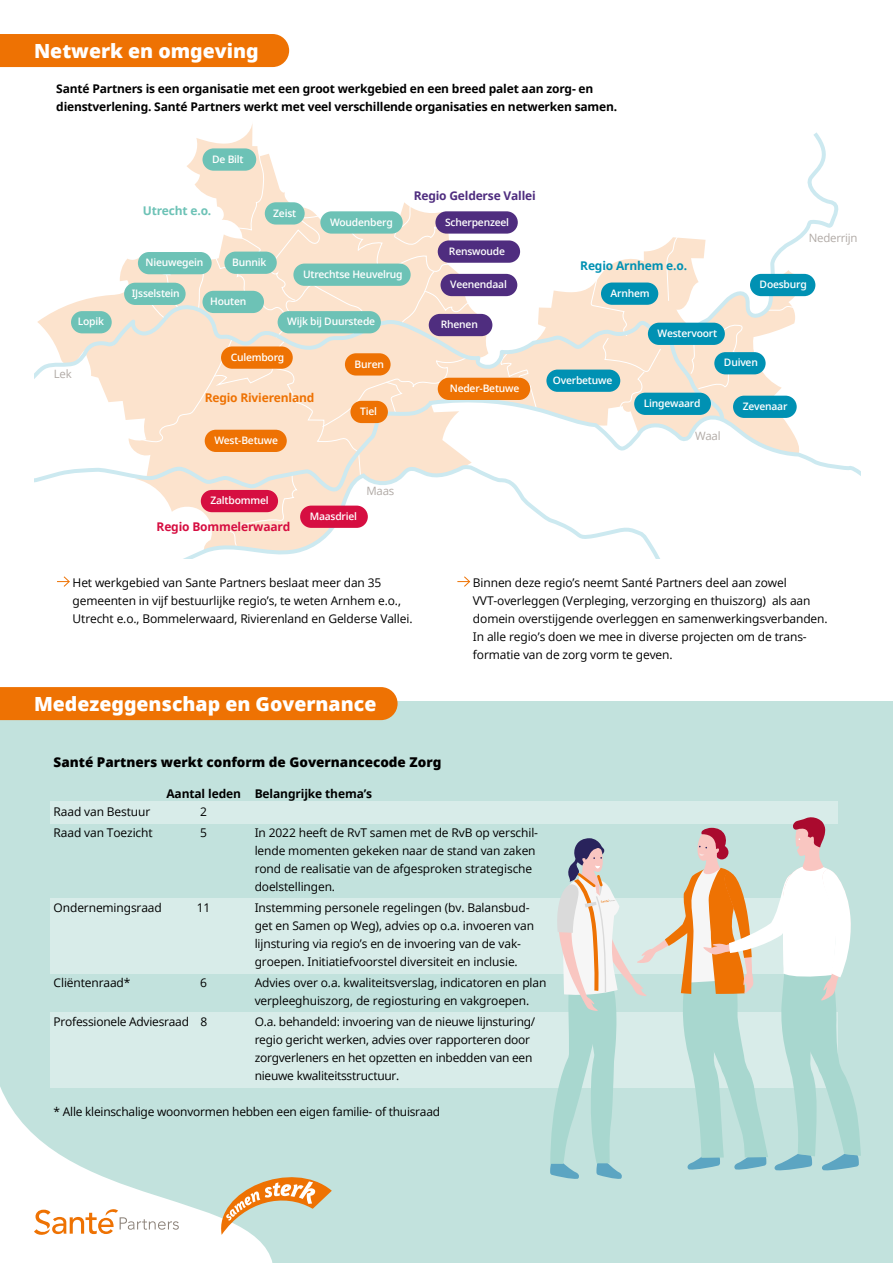
<style>
.page{position:relative;width:893px;height:1263px;background:#fff}
.page>*{position:absolute;margin:0;border:0;box-sizing:border-box;transform-origin:0 0}
.t1{font:800 19.5px "Open Sans";color:#fff}
.t2{font:800 13.5px "Open Sans";color:#000}
.t3{font:12px/18px "Open Sans";letter-spacing:-.01em;color:#000}
.t4{font:700 12px/18px "Open Sans";letter-spacing:-.015em;color:#000}
.t5{font:700 12px "Open Sans";letter-spacing:-.015em;color:#4f2d7f}
.t6{font:700 12px "Open Sans";letter-spacing:-.015em;color:#d60e41}
.t7{font:700 12px "Open Sans";letter-spacing:-.015em;color:#ee7203}
.t8{font:700 12px "Open Sans";letter-spacing:-.015em;color:#0091b3}
.t9{font:700 12px "Open Sans";letter-spacing:-.015em;color:#6dc2b6}
.t10{font:11.4px "Open Sans";letter-spacing:-.02em;color:#b1aaa6}
.t11{font:600 10.35px "Open Sans";letter-spacing:-.02em;color:#fff}
</style>
<div class="page">
<div style="left:0;top:701px;width:893px;height:562px;background:#c2e2dd"></div>
<div style="left:50px;top:802px;width:787px;height:22px;background:#d8ece9"></div>
<div style="left:50px;top:898px;width:787px;height:75px;background:#d8ece9"></div>
<div style="left:50px;top:1012px;width:787px;height:75px;background:#d8ece9"></div>
<svg style="left:117px;top:144px;width:364px;height:157px"></svg>
<svg style="left:590px;top:132px;width:249px;height:266px"></svg>
<svg style="left:34px;top:301px;width:692px;height:97px;background:#f8e6d5"></svg>
<svg style="left:107px;top:398px;width:754px;height:78px"></svg>
<svg style="left:34px;top:462px;width:662px;height:97px"></svg>
<div style="left:138px;top:252px;width:74px;height:22px;background:#6dc2b6;border-radius:11px"></div>
<div style="left:124px;top:283px;width:62px;height:22px;background:#6dc2b6;border-radius:11px"></div>
<div style="left:202px;top:291px;width:62px;height:22px;background:#6dc2b6;border-radius:11px"></div>
<div style="left:224px;top:252px;width:53px;height:22px;background:#6dc2b6;border-radius:11px"></div>
<div style="left:71px;top:311px;width:41px;height:22px;background:#6dc2b6;border-radius:11px"></div>
<div style="left:265px;top:202px;width:40px;height:23px;background:#6dc2b6;border-radius:11px"></div>
<div style="left:202px;top:148px;width:54px;height:23px;background:#6dc2b6;border-radius:11px"></div>
<div style="left:221px;top:346px;width:72px;height:23px;background:#ee7203;border-radius:11px"></div>
<div style="left:345px;top:353px;width:46px;height:23px;background:#ee7203;border-radius:11px"></div>
<div style="left:350px;top:401px;width:38px;height:22px;background:#ee7203;border-radius:11px"></div>
<div style="left:441px;top:274px;width:76px;height:22px;background:#4f2d7f;border-radius:11px"></div>
<div style="left:293px;top:264px;width:118px;height:22px;background:#6dc2b6;border-radius:11px"></div>
<div style="left:278px;top:311px;width:103px;height:22px;background:#6dc2b6;border-radius:11px"></div>
<div style="left:546px;top:370px;width:74px;height:22px;background:#0091b3;border-radius:11px"></div>
<div style="left:634px;top:393px;width:77px;height:22px;background:#0091b3;border-radius:11px"></div>
<div style="left:733px;top:396px;width:64px;height:22px;background:#0091b3;border-radius:11px"></div>
<div style="left:429px;top:314px;width:63px;height:22px;background:#4f2d7f;border-radius:11px"></div>
<div style="left:714px;top:352px;width:52px;height:22px;background:#0091b3;border-radius:11px"></div>
<div style="left:750px;top:274px;width:65px;height:22px;background:#0091b3;border-radius:11px"></div>
<div style="left:601px;top:282px;width:57px;height:23px;background:#0091b3;border-radius:11px"></div>
<div style="left:648px;top:323px;width:77px;height:22px;background:#0091b3;border-radius:11px"></div>
<div style="left:205px;top:430px;width:82px;height:22px;background:#ee7203;border-radius:11px"></div>
<div style="left:201px;top:490px;width:77px;height:22px;background:#d60e41;border-radius:11px"></div>
<div style="left:300px;top:506px;width:68px;height:22px;background:#d60e41;border-radius:11px"></div>
<div style="left:435px;top:211px;width:83px;height:23px;background:#4f2d7f;border-radius:11px"></div>
<div style="left:320px;top:211px;width:83px;height:23px;background:#6dc2b6;border-radius:11px"></div>
<div style="left:438px;top:240px;width:82px;height:23px;background:#4f2d7f;border-radius:11px"></div>
<div style="left:438px;top:378px;width:92px;height:22px;background:#ee7203;border-radius:11px"></div>
<div style="left:0;top:34px;width:289px;height:33px;background:#ee7203"></div>
<div style="left:0;top:687px;width:398px;height:33px;background:#ee7203"></div>
<svg style="left:0;top:1087px;width:274px;height:176px"></svg>
<svg style="left:34px;top:1207px;width:145px;height:30px;background:#f8e4d3"></svg>
<svg style="left:214px;top:1158px;width:118px;height:77px"></svg>
<svg style="left:550px;top:817px;width:311px;height:362px"></svg>
<svg style="left:57px;top:576px;width:13px;height:11px"></svg>
<svg style="left:457px;top:576px;width:14px;height:11px"></svg>
<h1 class="t1" style="left:34px;top:36px;width:226px">Netwerk en omgeving</h1>
<p class="t4" style="left:56px;top:80px;width:562px">Santé Partners is een organisatie met een groot werkgebied en een breed palet aan zorg- en dienstverlening. Santé Partners werkt met veel verschillende organisaties en netwerken samen.</p>
<p class="t11" style="left:78px;top:314px;width:28px">Lopik</p>
<p class="t10" style="left:54px;top:366px;width:19px">Lek</p>
<p class="t11" style="left:212px;top:152px;width:33px">De Bilt</p>
<p class="t9" style="left:143px;top:202px;width:70px">Utrecht e.o.</p>
<p class="t11" style="left:273px;top:206px;width:24px">Zeist</p>
<p class="t5" style="left:414px;top:187px;width:124px">Regio Gelderse Vallei</p>
<p class="t11" style="left:330px;top:215px;width:64px">Woudenberg</p>
<p class="t11" style="left:445px;top:215px;width:66px">Scherpenzeel</p>
<p class="t11" style="left:449px;top:244px;width:58px">Renswoude</p>
<p class="t11" style="left:146px;top:255px;width:59px">Nieuwegein</p>
<p class="t11" style="left:132px;top:286px;width:50px">IJsselstein</p>
<p class="t11" style="left:232px;top:255px;width:36px">Bunnik</p>
<p class="t11" style="left:210px;top:294px;width:38px">Houten</p>
<p class="t11" style="left:303px;top:267px;width:101px">Utrechtse Heuvelrug</p>
<p class="t11" style="left:287px;top:314px;width:89px">Wijk bij Duurstede</p>
<p class="t11" style="left:231px;top:350px;width:55px">Culemborg</p>
<p class="t7" style="left:205px;top:389px;width:111px">Regio Rivierenland</p>
<p class="t11" style="left:214px;top:433px;width:65px">West-Betuwe</p>
<p class="t11" style="left:210px;top:493px;width:60px">Zaltbommel</p>
<p class="t11" style="left:355px;top:357px;width:31px">Buren</p>
<p class="t11" style="left:360px;top:404px;width:18px">Tiel</p>
<p class="t10" style="left:366px;top:483px;width:29px">Maas</p>
<p class="t6" style="left:157px;top:518px;width:135px">Regio Bommelerwaard</p>
<p class="t11" style="left:310px;top:509px;width:49px">Maasdriel</p>
<p class="t11" style="left:450px;top:277px;width:58px">Veenendaal</p>
<p class="t11" style="left:441px;top:317px;width:39px">Rhenen</p>
<p class="t11" style="left:450px;top:381px;width:71px">Neder-Betuwe</p>
<p class="t8" style="left:580px;top:257px;width:108px">Regio Arnhem e.o.</p>
<p class="t11" style="left:611px;top:286px;width:41px">Arnhem</p>
<p class="t11" style="left:657px;top:326px;width:61px">Westervoort</p>
<p class="t10" style="left:809px;top:230px;width:50px">Nederrijn</p>
<p class="t11" style="left:760px;top:277px;width:49px">Doesburg</p>
<p class="t11" style="left:553px;top:373px;width:61px">Overbetuwe</p>
<p class="t11" style="left:724px;top:355px;width:35px">Duiven</p>
<p class="t11" style="left:644px;top:396px;width:58px">Lingewaard</p>
<p class="t11" style="left:743px;top:399px;width:46px">Zevenaar</p>
<p class="t10" style="left:695px;top:428px;width:27px">Waal</p>
<p class="t3" style="left:73px;top:573px;width:341px">Het werkgebied van Sante Partners beslaat meer dan 35 gemeenten in vijf bestuurlijke regio’s, te weten Arnhem e.o.,<br>Utrecht e.o., Bommelerwaard, Rivierenland en Gelderse Vallei.</p>
<p class="t3" style="left:473px;top:573px;width:356px">Binnen deze regio’s neemt Santé Partners deel aan zowel VVT-overleggen (Verpleging, verzorging en thuiszorg) als aan domein overstijgende overleggen en samenwerkingsverbanden.<br>In alle regio’s doen we mee in diverse projecten om de trans&shy;formatie van de zorg vorm te geven.</p>
<h1 class="t1" style="left:34px;top:689px;width:344px">Medezeggenschap en Governance</h1>
<p class="t2" style="left:54px;top:751px;width:389px">Santé Partners werkt conform de Governancecode Zorg</p>
<p class="t4" style="left:166px;top:784px;width:207px">Aantal leden Belangrijke thema’s</p>
<p class="t3" style="left:54px;top:802px;width:98px">Raad van Bestuur</p>
<p class="t3" style="left:200px;top:802px;width:8px">2</p>
<p class="t3" style="left:54px;top:823px;width:101px">Raad van Toezicht</p>
<p class="t3" style="left:200px;top:823px;width:8px">5</p>
<p class="t3" style="left:255px;top:823px;width:285px">In 2022 heeft de RvT samen met de RvB op verschil&shy;lende momenten gekeken naar de stand van zaken rond de realisatie van de afgesproken strategische doelstellingen.</p>
<p class="t3" style="left:54px;top:898px;width:110px">Ondernemingsraad</p>
<p class="t3" style="left:197px;top:898px;width:15px">11</p>
<p class="t3" style="left:255px;top:898px;width:281px">Instemming personele regelingen (bv. Balansbud&shy;get en Samen op Weg), advies op o.a. invoeren van lijnsturing via regio’s en de invoering van de vak&shy;groepen. Initiatiefvoorstel diversiteit en inclusie.</p>
<p class="t3" style="left:54px;top:973px;width:78px">Cliëntenraad*</p>
<p class="t3" style="left:200px;top:973px;width:8px">6</p>
<p class="t3" style="left:255px;top:973px;width:293px">Advies over o.a. kwaliteitsverslag, indicatoren en plan verpleeghuiszorg, de regiosturing en vakgroepen.</p>
<p class="t3" style="left:54px;top:1012px;width:155px">Professionele Adviesraad 8</p>
<p class="t3" style="left:255px;top:1012px;width:282px">O.a. behandeld: invoering van de nieuwe lijnsturing/ regio gericht werken, advies over rapporteren door zorgverleners en het opzetten en inbedden van een nieuwe kwaliteitsstructuur.</p>
<p class="t3" style="left:54px;top:1102px;width:388px">* Alle kleinschalige woonvormen hebben een eigen familie- of thuisraad</p>
</div>
